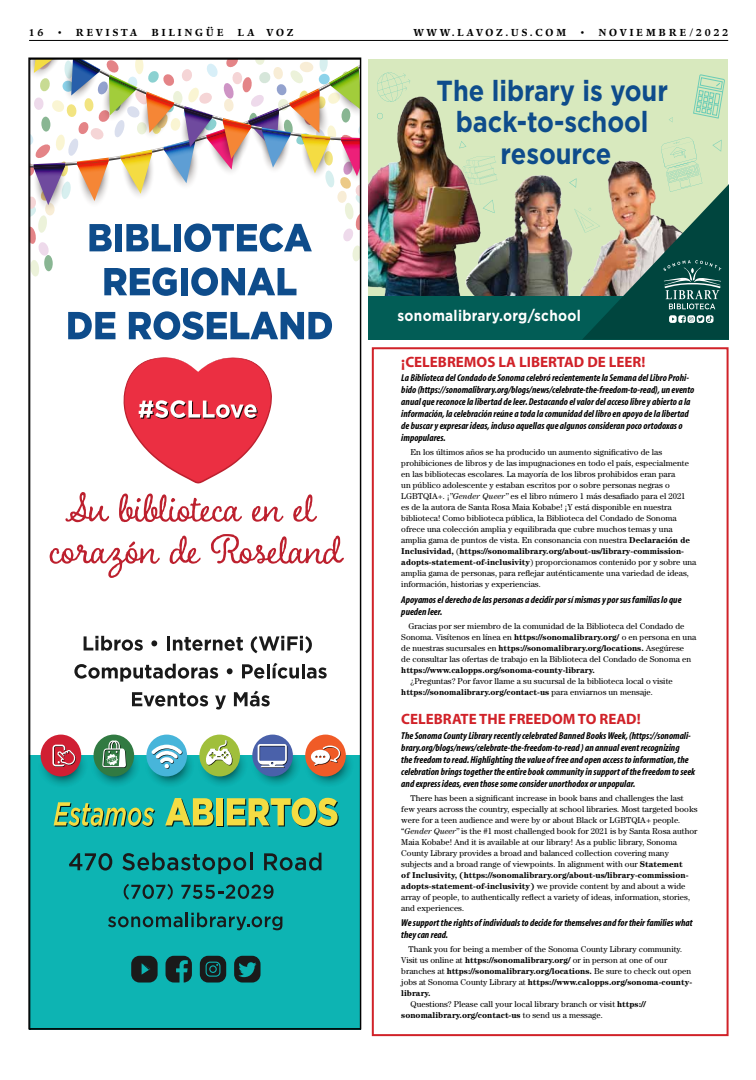
<style>
.page{position:relative;width:756px;height:1080px;background:#fff}
.page>*{position:absolute;margin:0;border:0;box-sizing:border-box;transform-origin:0 0}
.t1{font:700 29px/31.8px "Gotham";color:#0e4c8b;text-align:center;scale:.88 1}
.t2{font:700 15.3px "Gotham";letter-spacing:.025em;color:#fff;scale:.89 1}
.t3{font:700 15px "Myriad";color:#d12229}
.t4{font:italic 700 condensed 10px/12px "Myriad";color:#000}
.t5{font:500 10px "Poppl Pontifex BE";letter-spacing:.31em;color:#000}
.t6{font:500 10px "Poppl Pontifex BE";letter-spacing:.285em;color:#000}
.t7{font:8.5px/11px "Century";color:#000}
.t8{font:700 8.5px "Century";color:#000}
.s1{font-style:italic}
.s2{font-weight:700}
.s3{font-weight:400}
</style>
<div class="page">
<svg style="left:28px;top:296px;width:333px;height:734px"></svg>
<div style="left:369px;top:59px;width:359px;height:280px;background:#d8e9be"></div>
<img style="left:485px;top:175px;width:84px;height:121px">
<img style="left:369px;top:96px;width:116px;height:200px">
<div style="left:369px;top:296px;width:359px;height:44px;background:#025d56"></div>
<svg style="left:669px;top:117px;width:4px;height:5px"></svg>
<svg style="left:483px;top:200px;width:12px;height:13px"></svg>
<svg style="left:377px;top:72px;width:33px;height:30px"></svg>
<svg style="left:459px;top:141px;width:7px;height:7px"></svg>
<svg style="left:377px;top:113px;width:6px;height:6px"></svg>
<svg style="left:463px;top:156px;width:35px;height:29px"></svg>
<svg style="left:693px;top:75px;width:32px;height:43px"></svg>
<svg style="left:569px;top:137px;width:159px;height:203px"></svg>
<svg style="left:28px;top:57px;width:341px;height:239px"></svg>
<div style="left:372px;top:347px;width:357px;height:689px;border:2px solid #d12229"></div>
<hr style="left:29px;top:40px;width:699px;height:1px;background:#000">
<p class="t5" style="left:29px;top:26px;width:16px">1 6</p>
<p class="t6" style="left:58px;top:26px;width:81px">• REVISTA</p>
<p class="t5" style="left:152px;top:26px;width:73px">BILINGüE</p>
<p class="t5" style="left:238px;top:26px;width:57px">LA VOZ</p>
<p class="t6" style="left:413px;top:26px;width:154px">WWW.LAVOZ.US.COM</p>
<p class="t5" style="left:581px;top:26px;width:149px">• No VIEMBRE/2022</p>
<h1 class="t1" style="left:437px;top:74px;width:264px">The library is your back-to-school resource</h1>
<h2 class="t2" style="left:397px;top:307px;width:208px">sonomalibrary.org/school</h2>
<h3 class="t3" style="left:401px;top:354px;width:13px">¡CELE</h3>
<h3 class="t3" style="left:438px;top:354px;width:209px">BREMOS LA LIBERTAD DE LEER!</h3>
<p class="t4" style="left:401px;top:372px;width:294px">La Biblioteca del Condado de Sonoma celebró recientemente la Semana del Libro Prohi&shy;bido (https://sonomalibrary.org/blogs/news/celebrate-the-freedom-to-read), un evento anual que reconoce la libertad de leer. Destacando el valor del acceso libre y abierto a la información, la celebración reúne a toda la comunidad del libro en apoyo de la libertad de buscar y expresar ideas, incluso aquellas que algunos consideran poco ortodoxas o impopulares.</p>
<p class="t7" style="left:401px;top:447px;width:297px;text-indent:9px">En los últimos años se ha producido un aumento significativo de las prohibiciones de libros y de las impugnaciones en todo el país, especialmente en las bibliotecas escolares. La mayoría de los libros prohibidos eran para<br>un público adolescente y estaban escritos por o sobre personas negras o LGBTQIA+. ¡<span class="s1">”Gender Queer”</span> es el libro número 1 más desafiado para el 2021<br>es de la autora de Santa Rosa Maia Kobabe! ¡Y está disponible en nuestra biblioteca! Como biblioteca pública, la Biblioteca del Condado de Sonoma ofrece una colección amplia y equilibrada que cubre muchos temas y una amplia gama de puntos de vista. En consonancia con nuestra <span class="s2">Declaración de Inclusividad,</span> (<span class="s2">https://sonomalibrary.org/about-us/library-commission&shy;adopts-statement-of-inclusivity</span>) proporcionamos contenido por y sobre una amplia gama de personas, para reflejar auténticamente una variedad de ideas, información, historias y experiencias.</p>
<p class="t4" style="left:401px;top:594px;width:282px">Apoyamos el derecho de las personas a decidir por sí mismas y por sus familias lo que pueden leer.</p>
<p class="t7" style="left:401px;top:620px;width:296px;text-indent:7px">Gracias por ser miembro de la comunidad de la Biblioteca del Condado de Sonoma. Visítenos en línea en <span class="s2">https://sonomalibrary.org/</span> o en persona en una de nuestras sucursales en <span class="s2">https://sonomalibrary.org/locations.</span> Asegúrese<br>de consultar las ofertas de trabajo en la Biblioteca del Condado de Sonoma en</p>
<p class="t8" style="left:401px;top:665px;width:195px">https://www.calopps.org/sonoma-county-library.</p>
<p class="t7" style="left:401px;top:675px;width:273px;text-indent:9px">¿Preguntas? Por favor llame a su sucursal de la biblioteca local o visite <span class="s2">https://sonomalibrary.org/contact-us</span> para enviarnos un mensaje.</p>
<h3 class="t3" style="left:401px;top:711px;width:241px">CELEBRATE THE FREEDOM TO READ!</h3>
<p class="t4" style="left:401px;top:730px;width:295px">The Sonoma County Library recently celebrated Banned Books Week, (https://sonomali&shy;brary.org/blogs/news/celebrate-the-freedom-to-read ) an annual event recognizing<br>the freedom to read. Highlighting the value of free and open access to information, the celebration brings together the entire book community in support of the freedom to seek and express ideas, even those some consider unorthodox or unpopular.</p>
<p class="t7" style="left:401px;top:792px;width:298px;text-indent:9px">There has been a significant increase in book bans and challenges the last few years across the country, especially at school libraries. Most targeted books were for a teen audience and were by or about Black or LGBTQIA+ people. “<span class="s1">Gender Queer”</span> is the #1 most challenged book for 2021 is by Santa Rosa author Maia Kobabe! And it is available at our library! As a public library, Sonoma County Library provides a broad and balanced collection covering many subjects and a broad range of viewpoints. In alignment with our <span class="s2">Statement<br>of Inclusivity, (https://sonomalibrary.org/about-us/library-commission&shy;adopts-statement-of-inclusivity)</span> we provide content by and about a wide array of people, to authentically reflect a variety of ideas, information, stories, and experiences.</p>
<p class="t4" style="left:401px;top:917px;width:293px">We support the rights of individuals to decide for themselves and for their families what they can read.</p>
<p class="t7" style="left:409px;top:944px;width:275px">Thank you for being a member of the Sonoma County Library community.</p>
<p class="t7" style="left:401px;top:955px;width:268px">Visit us online at <span class="s2">https://sonomalibrary.org/</span> or in person at one of our</p>
<p class="t8" style="left:401px;top:966px;width:291px"><span class="s3">branches at</span> https://sonomalibrary.org/locations. <span class="s3">Be sure to check out open</span></p>
<p class="t8" style="left:401px;top:977px;width:292px"><span class="s3">jobs at Sonoma County Library at</span> https://www.calopps.org/sonoma-county-</p>
<p class="t8" style="left:401px;top:988px;width:31px">library.</p>
<p class="t7" style="left:411px;top:999px;width:237px">Questions? Please call your local library branch or visit <span class="s2">https://</span></p>
<p class="t8" style="left:401px;top:1010px;width:203px">sonomalibrary.org/contact-us <span class="s3">to send us a message.</span></p>
</div>
